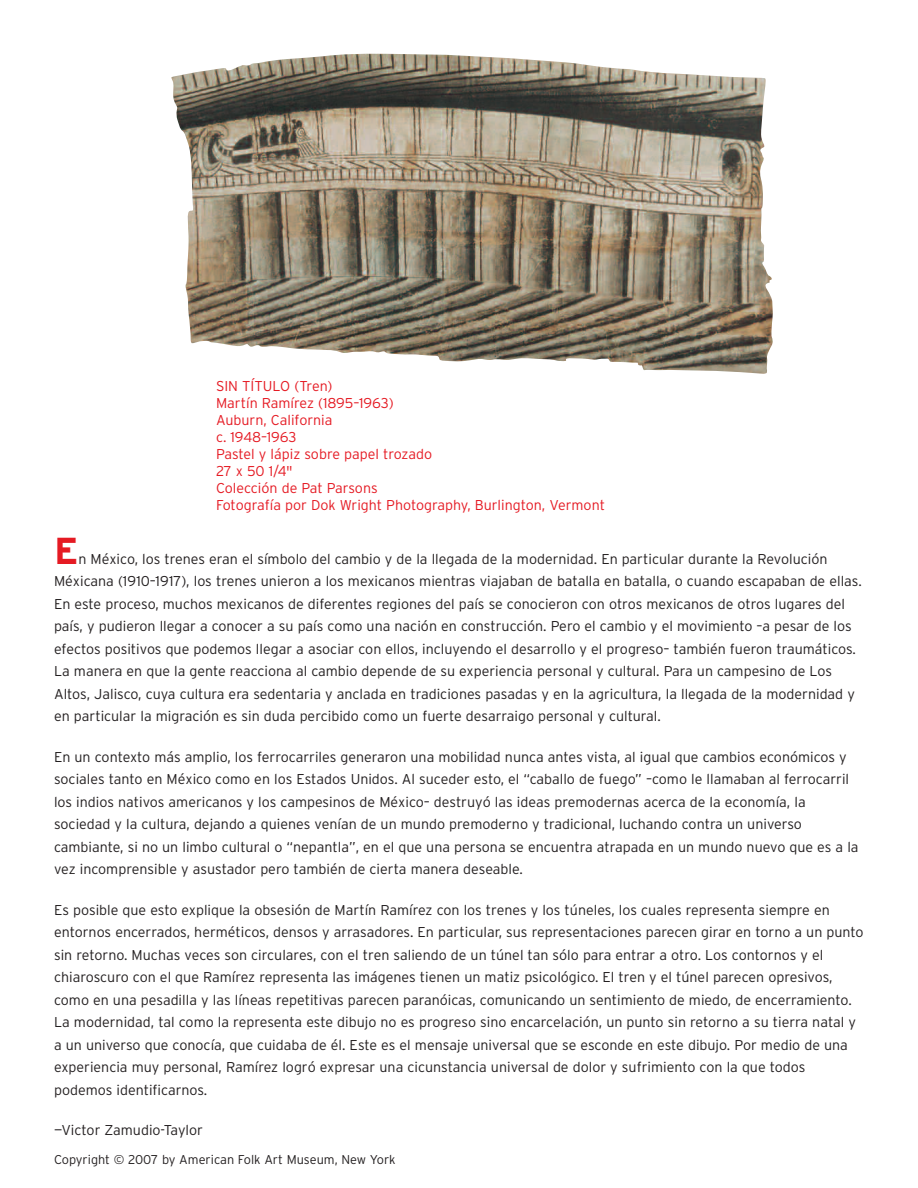
<style>
.page{position:relative;width:918px;height:1188px;background:#fff}
.page>*{position:absolute;margin:0;border:0;box-sizing:border-box;transform-origin:0 0}
.t1{font:700 37.5px "Interstate";color:#e51a23}
.t2{font:300 14.25px/22.5px "Interstate";color:#231f20}
.t3{font:300 14.25px/17.1px "Interstate";color:#e51a23}
.t4{font:300 12.75px "Interstate";color:#231f20}
</style>
<div class="page">
<img style="left:171px;top:54px;width:602px;height:320px">
<p class="t3" style="left:216px;top:377px;width:391px">SIN TÍTULO (Tren)<br>Martín Ramírez (1895–1963)<br>Auburn, California<br>c. 1948–1963<br>Pastel y lápiz sobre papel trozado<br>27 x 50 1/4"<br>Colección de Pat Parsons<br>Fotografía por Dok Wright Photography, Burlington, Vermont</p>
<h1 class="t1" style="left:54px;top:529px;width:26px">E</h1>
<p class="t2" style="left:54px;top:547px;width:809px;text-indent:24px">n México, los trenes eran el símbolo del cambio y de la llegada de la modernidad. En particular durante la Revolución Méxicana (1910–1917), los trenes unieron a los mexicanos mientras viajaban de batalla en batalla, o cuando escapaban de ellas.<br>En este proceso, muchos mexicanos de diferentes regiones del país se conocieron con otros mexicanos de otros lugares del país, y pudieron llegar a conocer a su país como una nación en construcción. Pero el cambio y el movimiento –a pesar de los efectos positivos que podemos llegar a asociar con ellos, incluyendo el desarrollo y el progreso– también fueron traumáticos.<br>La manera en que la gente reacciona al cambio depende de su experiencia personal y cultural. Para un campesino de Los Altos, Jalisco, cuya cultura era sedentaria y anclada en tradiciones pasadas y en la agricultura, la llegada de la modernidad y en particular la migración es sin duda percibido como un fuerte desarraigo personal y cultural.</p>
<p class="t2" style="left:54px;top:745px;width:806px">En un contexto más amplio, los ferrocarriles generaron una mobilidad nunca antes vista, al igual que cambios económicos y sociales tanto en México como en los Estados Unidos. Al suceder esto, el “caballo de fuego” –como le llamaban al ferrocarril los indios nativos americanos y los campesinos de México– destruyó las ideas premodernas acerca de la economía, la sociedad y la cultura, dejando a quienes venían de un mundo premoderno y tradicional, luchando contra un universo cambiante, si no un limbo cultural o “nepantla”, en el que una persona se encuentra atrapada en un mundo nuevo que es a la vez incomprensible y asustador pero también de cierta manera deseable.</p>
<p class="t2" style="left:54px;top:898px;width:811px">Es posible que esto explique la obsesión de Martín Ramírez con los trenes y los túneles, los cuales representa siempre en entornos encerrados, herméticos, densos y arrasadores. En particular, sus representaciones parecen girar en torno a un punto sin retorno. Muchas veces son circulares, con el tren saliendo de un túnel tan sólo para entrar a otro. Los contornos y el chiaroscuro con el que Ramírez representa las imágenes tienen un matiz psicológico. El tren y el túnel parecen opresivos, como en una pesadilla y las líneas repetitivas parecen paranóicas, comunicando un sentimiento de miedo, de encerramiento.<br>La modernidad, tal como la representa este dibujo no es progreso sino encarcelación, un punto sin retorno a su tierra natal y a un universo que conocía, que cuidaba de él. Este es el mensaje universal que se esconde en este dibujo. Por medio de una experiencia muy personal, Ramírez logró expresar una cicunstancia universal de dolor y sufrimiento con la que todos podemos identificarnos.</p>
<p class="t2" style="left:54px;top:1119px;width:150px">—Victor Zamudio-Taylor</p>
<p class="t4" style="left:54px;top:1152px;width:343px">Copyright © 2007 by American Folk Art Museum, New York</p>
</div>
